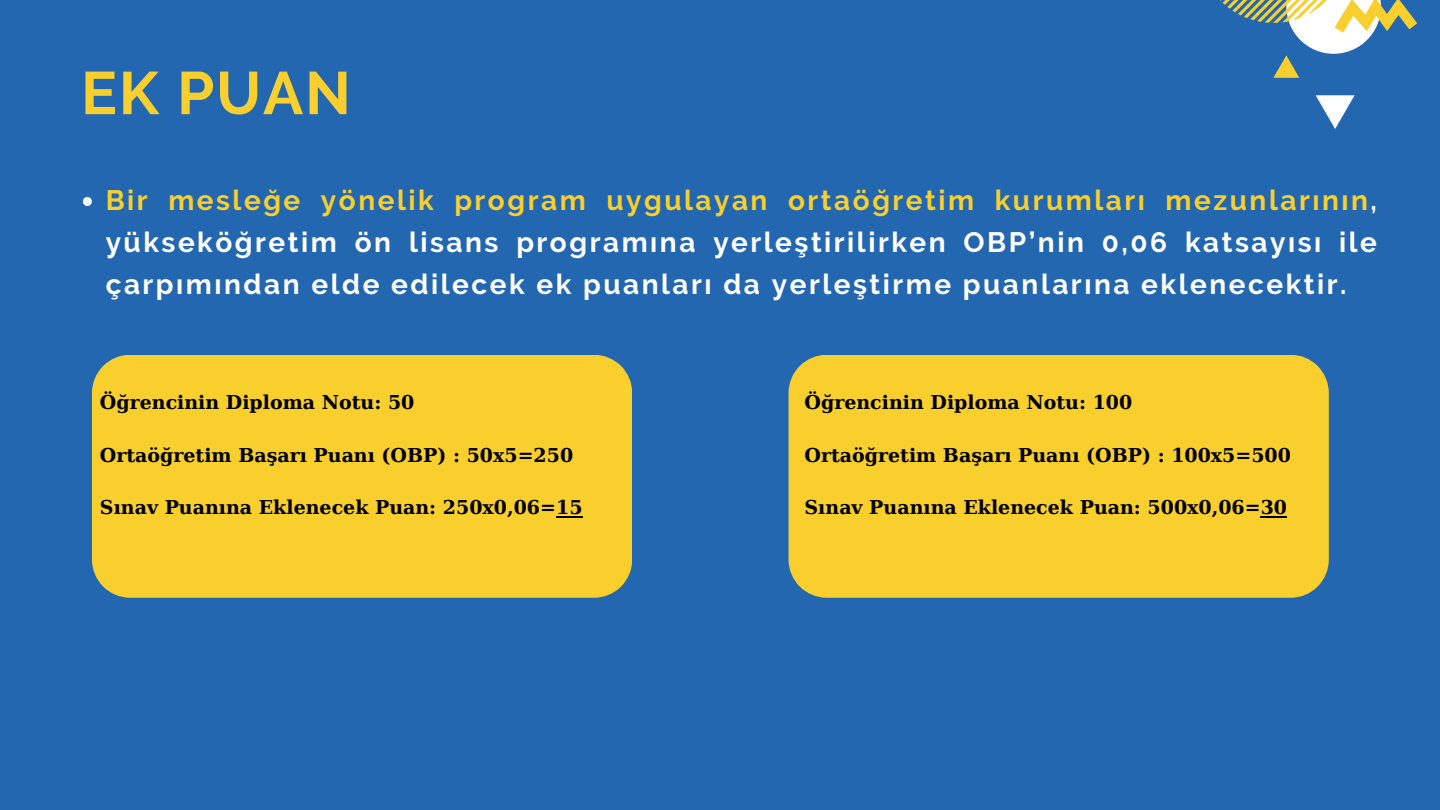
<style>
.page{position:relative;width:1440px;height:810px;background:#2367b1}
.page>*{position:absolute;margin:0;border:0;box-sizing:border-box;transform-origin:0 0}
.t1{font:700 60px "Raleway";letter-spacing:.03em;color:#f8cf2c}
.t2{font:700 28px/42px "Raleway";letter-spacing:.09em;color:#fff;text-align:justify}
.t3{font:700 19px "DejaVu Serif";color:#000}
.s1{color:#f8cf2c}
</style>
<div class="page">
<svg style="left:1289px;top:23px;width:84px;height:31px;fill:#fff"></svg>
<svg style="left:1335px;top:0;width:82px;height:33px"></svg>
<svg style="left:1273px;top:55px;width:26px;height:23px"></svg>
<svg style="left:1316px;top:95px;width:39px;height:34px"></svg>
<svg style="left:1220px;top:0;width:128px;height:23px"></svg>
<svg style="left:83px;top:197px;width:9px;height:9px"></svg>
<div style="left:92px;top:355px;width:540px;height:243px;background:#f8cf2c"></div>
<div style="left:789px;top:355px;width:540px;height:243px;background:#f8cf2c"></div>
<svg style="left:556px;top:516px;width:27px;height:1px"></svg>
<svg style="left:1261px;top:516px;width:26px;height:1px"></svg>
<h1 class="t1" style="left:81px;top:58px;width:271px">EK PUAN</h1>
<p class="t2" style="left:106px;top:179px;width:1273px"><span class="s1">Bir mesleğe yönelik program uygulayan ortaöğretim kurumları mezunlarının</span>, yükseköğretim ön lisans programına yerleştirilirken OBP’nin 0,06 katsayısı ile çarpımından elde edilecek ek puanları da yerleştirme puanlarına eklenecektir.</p>
<p class="t3" style="left:100px;top:392px;width:316px">Öğrencinin Diploma Notu: 50</p>
<p class="t3" style="left:100px;top:444px;width:475px">Ortaöğretim Başarı Puanı (OBP) : 50x5=250</p>
<p class="t3" style="left:100px;top:497px;width:484px">Sınav Puanına Eklenecek Puan: 250x0,06=15</p>
<p class="t3" style="left:805px;top:392px;width:329px">Öğrencinin Diploma Notu: 100</p>
<p class="t3" style="left:805px;top:444px;width:488px">Ortaöğretim Başarı Puanı (OBP) : 100x5=500</p>
<p class="t3" style="left:805px;top:497px;width:484px">Sınav Puanına Eklenecek Puan: 500x0,06=30</p>
</div>
